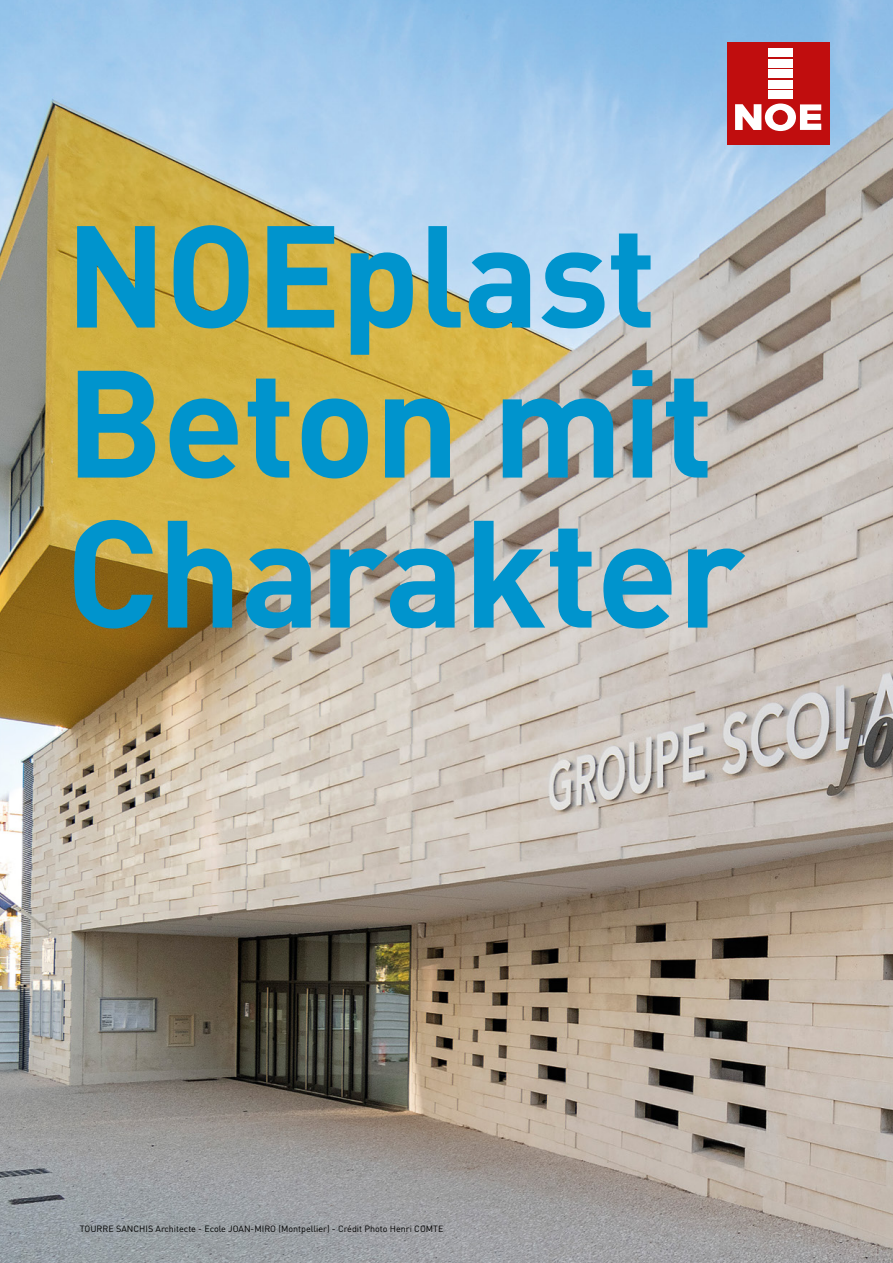
<style>
.page{position:relative;width:893px;height:1263px;background:#fff}
.page>*{position:absolute;margin:0;border:0;box-sizing:border-box;transform-origin:0 0}
.t1{font:700 150px/150px "DIN Pro";letter-spacing:-.01em;color:#0094cd}
.t2{font:700 142.5px "DIN Pro";letter-spacing:-.01em;color:#0094cd}
.t3{font:9px "DIN Pro";color:#000}
</style>
<div class="page">
<img style="left:0;top:0;width:893px;height:1263px">
<div style="left:727px;top:43px;width:102px;height:102px;background:#c00d0e"></div>
<svg style="left:735px;top:103px;width:86px;height:28px"></svg>
<div style="left:768px;top:91px;width:24px;height:8px;background:#fff"></div>
<div style="left:768px;top:80px;width:24px;height:9px;background:#fff"></div>
<div style="left:768px;top:69px;width:24px;height:9px;background:#fff"></div>
<div style="left:768px;top:59px;width:24px;height:9px;background:#fff"></div>
<div style="left:768px;top:48px;width:24px;height:9px;background:#fff"></div>
<h2 class="t2" style="left:65px;top:179px;width:593px">NOEplast</h2>
<h1 class="t1" style="left:65px;top:342px;width:681px">Beton mit<br>Charakter</h1>
<p class="t3" style="left:80px;top:1223px;width:365px">TOURRE SANCHIS Architecte - Ecole JOAN-MIRO (Montpellier) - Crédit Photo Henri COMTE</p>
</div>
